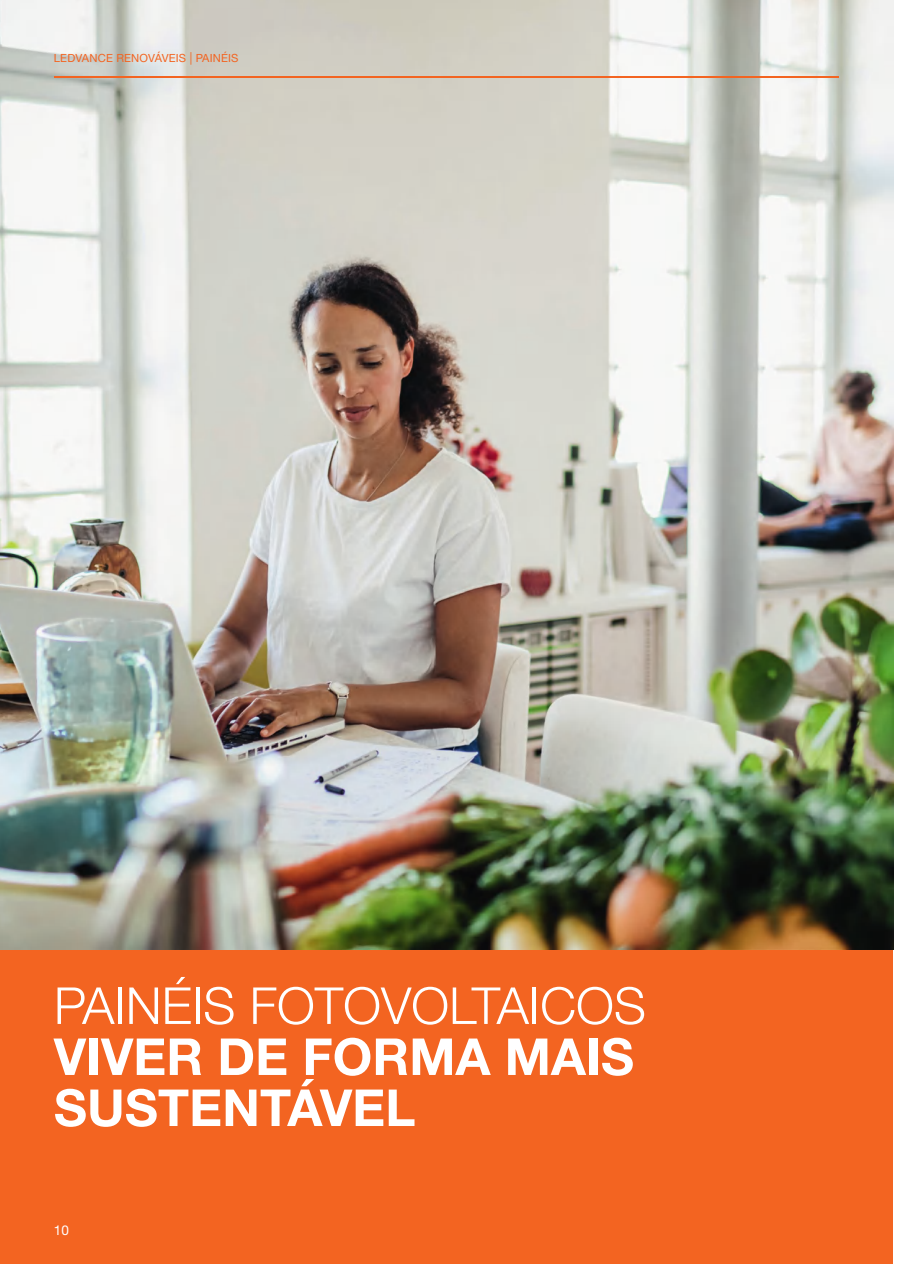
<style>
.page{position:relative;width:897px;height:1264px;background:#fff}
.page>*{position:absolute;margin:0;border:0;box-sizing:border-box;transform-origin:0 0}
.t1{font:700 51px/51px "Helvetica Neue LT Pro";color:#fff}
.t2{font:300 51px "Helvetica Neue LT Pro";color:#fff}
.t3{font:13.5px "Helvetica Neue LT Pro";color:#fff}
.t4{font:11.25px "Helvetica Neue LT Pro";letter-spacing:.015em;color:#f36421}
.s1{font-size:12.6px}
</style>
<div class="page">
<div style="left:0;top:947px;width:893px;height:316px;background:#f36421"></div>
<img style="left:0;top:0;width:893px;height:949px">
<hr style="left:54px;top:77px;width:784px;height:1px;background:#f36421">
<p class="t4" style="left:54px;top:52px;width:186px">LEDVANCE RENOVÁVEIS <span class="s1">|</span> PAINÉIS</p>
<p class="t2" style="left:54px;top:974px;width:593px">PAINÉIS FOTOVOLTAICOS</p>
<p class="t1" style="left:54px;top:1029px;width:581px">VIVER DE FORMA MAIS<br>SUSTENTÁVEL</p>
<p class="t3" style="left:54px;top:1221px;width:17px">10</p>
</div>
